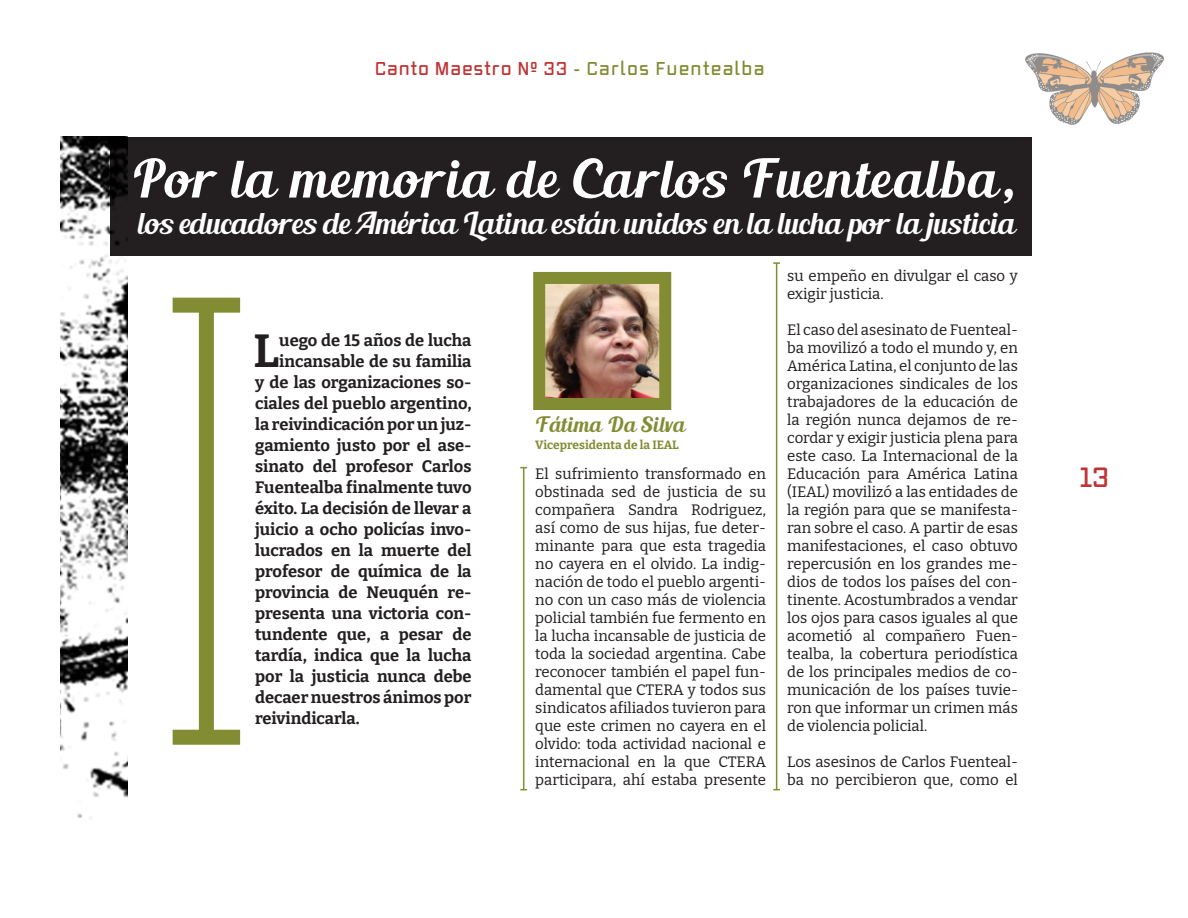
<style>
.page{position:relative;width:1188px;height:918px;background:#fff}
.page>*{position:absolute;margin:0;border:0;box-sizing:border-box;transform-origin:0 0}
.t1{font:52.5px "Blenda Script";letter-spacing:.04em;color:#fff}
.t2{font:700 46.35px "Bitter Pro";color:#231f20}
.t3{font:30px "Blenda Script";color:#fff}
.t4{font:600 27px "Vox Round";color:#bf3434}
.t5{font:21px "Blenda Script";letter-spacing:.025em;color:#828c32}
.t6{font:600 18px "Vox Round";letter-spacing:.09em;color:#828c32}
.t7{font:700 16.5px "Bitter Pro";color:#231f20}
.t8{font:15px/18px "Bitter Pro";color:#231f20;text-align:justify}
.t9{font:700 12px "Bitter Pro";color:#828c32}
.s1{color:#bf3434}
</style>
<div class="page">
<img style="left:1025px;top:52px;width:139px;height:73px">
<div style="left:111px;top:137px;width:921px;height:119px;background:#231f20"></div>
<img style="left:546px;top:285px;width:112px;height:112px">
<div style="left:533px;top:272px;width:138px;height:138px;border:12px solid #828c32"></div>
<hr style="left:523px;top:468px;width:1px;height:322px;background:#828c32">
<hr style="left:776px;top:263px;width:1px;height:527px;background:#828c32">
<svg style="left:773px;top:262px;width:7px;height:2px"></svg>
<div style="left:199px;top:305px;width:15px;height:432px;background:#828c32"></div>
<div style="left:173px;top:298px;width:67px;height:15px;background:#828c32"></div>
<div style="left:173px;top:730px;width:67px;height:15px;background:#828c32"></div>
<img style="left:60px;top:137px;width:68px;height:682px">
<p class="t6" style="left:375px;top:57px;width:391px"><span class="s1">Canto Maestro Nº 33</span> - Carlos Fuentealba</p>
<p class="t1" style="left:131px;top:145px;width:885px">Por la memoria de Carlos Fuentealba,</p>
<p class="t3" style="left:137px;top:204px;width:879px">los educadores de América Latina están unidos en la lucha por la justicia</p>
<p class="t2" style="left:253px;top:313px;width:27px">L</p>
<p class="t7" style="left:279px;top:327px;width:194px">uego de 15 años de lucha</p>
<p class="t7" style="left:279px;top:348px;width:194px">incansable de su familia</p>
<p class="t7" style="left:255px;top:369px;width:218px">y de las organizaciones so-</p>
<p class="t7" style="left:255px;top:390px;width:218px">ciales del pueblo argentino,</p>
<p class="t7" style="left:255px;top:411px;width:218px">la reivindicación por un juz-</p>
<p class="t7" style="left:255px;top:432px;width:218px">gamiento justo por el ase-</p>
<p class="t7" style="left:255px;top:453px;width:218px">sinato del profesor Carlos</p>
<p class="t7" style="left:255px;top:474px;width:218px">Fuentealba finalmente tuvo</p>
<p class="t7" style="left:255px;top:495px;width:218px">éxito. La decisión de llevar a</p>
<p class="t7" style="left:255px;top:516px;width:218px">juicio a ocho policías invo-</p>
<p class="t7" style="left:255px;top:537px;width:218px">lucrados en la muerte del</p>
<p class="t7" style="left:255px;top:558px;width:218px">profesor de química de la</p>
<p class="t7" style="left:255px;top:579px;width:218px">provincia de Neuquén re-</p>
<p class="t7" style="left:255px;top:600px;width:218px">presenta una victoria con-</p>
<p class="t7" style="left:255px;top:621px;width:218px">tundente que, a pesar de</p>
<p class="t7" style="left:255px;top:642px;width:218px">tardía, indica que la lucha</p>
<p class="t7" style="left:255px;top:663px;width:218px">por la justicia nunca debe</p>
<p class="t7" style="left:255px;top:684px;width:218px">decaer nuestros ánimos por</p>
<p class="t7" style="left:255px;top:705px;width:106px">reivindicarla.</p>
<p class="t5" style="left:535px;top:411px;width:151px">Fátima Da Silva</p>
<p class="t9" style="left:535px;top:435px;width:145px">Vicepresidenta de la IEAL</p>
<p class="t8" style="left:535px;top:464px;width:232px">El sufrimiento transformado en obstinada sed de justicia de su compañera Sandra Rodriguez, así como de sus hijas, fue deter&shy;minante para que esta tragedia no cayera en el olvido. La indig&shy;nación de todo el pueblo argenti&shy;no con un caso más de violencia policial también fue fermento en la lucha incansable de justicia de toda la sociedad argentina. Cabe reconocer también el papel fun&shy;damental que CTERA y todos sus sindicatos afiliados tuvieron para que este crimen no cayera en el olvido: toda actividad nacional e internacional en la que CTERA participara, ahí estaba presente</p>
<p class="t8" style="left:787px;top:266px;width:232px">su empeño en divulgar el caso y exigir justicia.</p>
<p class="t8" style="left:787px;top:320px;width:232px">El caso del asesinato de Fuenteal&shy;ba movilizó a todo el mundo y, en América Latina, el conjunto de las organizaciones sindicales de los trabajadores de la educación de la región nunca dejamos de re&shy;cordar y exigir justicia plena para este caso. La Internacional de la Educación para América Latina (IEAL) movilizó a las entidades de la región para que se manifesta&shy;ran sobre el caso. A partir de esas manifestaciones, el caso obtuvo repercusión en los grandes me&shy;dios de todos los países del con&shy;tinente. Acostumbrados a vendar los ojos para casos iguales al que acometió al compañero Fuen&shy;tealba, la cobertura periodística de los principales medios de co&shy;municación de los países tuvie&shy;ron que informar un crimen más de violencia policial.</p>
<p class="t8" style="left:787px;top:752px;width:232px">Los asesinos de Carlos Fuenteal&shy;ba no percibieron que, como el</p>
<h3 class="t4" style="left:1080px;top:459px;width:31px">13</h3>
</div>
